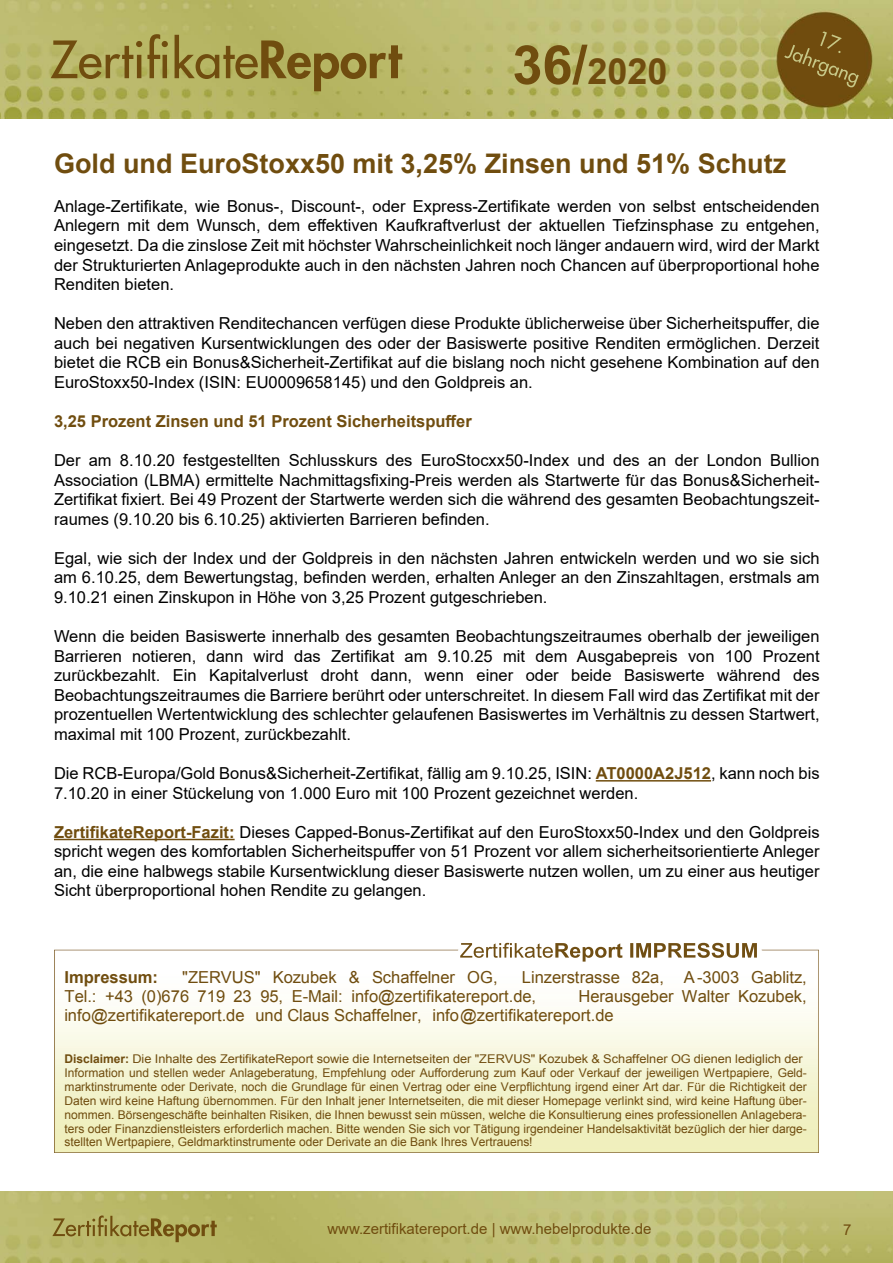
<style>
.page{position:relative;width:893px;height:1263px;background:#fff}
.page>*{position:absolute;margin:0;border:0;box-sizing:border-box;transform-origin:0 0}
.t1{font:700 36px "Arial";color:#704d0f}
.t2{font:700 27px "Arial";color:#704d0f}
.t3{font:16.5px/19.5px "Arial";color:#000;text-align:justify}
.t4{font:16.5px/19px "Arial";color:#704d0f}
.t5{font:700 16.5px "Arial";color:#704d0f}
.t6{font:15px "Arial";color:#704d0f}
.t7{font:12px/13.8px "Arial";letter-spacing:-.005em;color:#704d0f;scale:1.06 1}
.s1{font-size:54px}
.s2{font-weight:700;color:#704d0f}
.s3{font-weight:700}
</style>
<div class="page">
<img style="left:0;top:1192px;width:893px;height:71px">
<img style="left:0;top:0;width:893px;height:119px">
<hr style="left:596px;top:780px;width:115px;height:1px;background:#704d0f">
<hr style="left:54px;top:839px;width:181px;height:1px;background:#704d0f">
<img style="left:54px;top:942px;width:765px;height:210px">
<img style="left:503px;top:943px;width:254px;height:15px">
<h1 class="t1" style="left:512px;top:46px;width:157px"><span class="s1">36/</span>2020</h1>
<h2 class="t2" style="left:54px;top:144px;width:734px">Gold und EuroStoxx50 mit 3,25% Zinsen und 51% Schutz</h2>
<p class="t3" style="left:54px;top:196px;width:767px">Anlage-Zertifikate, wie Bonus-, Discount-, oder Express-Zertifikate werden von selbst entscheidenden Anlegern mit dem Wunsch, dem effektiven Kaufkraftverlust der aktuellen Tiefzinsphase zu entgehen, eingesetzt. Da die zinslose Zeit mit höchster Wahrscheinlichkeit noch länger andauern wird, wird der Markt der Strukturierten Anlageprodukte auch in den nächsten Jahren noch Chancen auf überproportional hohe Renditen bieten.</p>
<p class="t3" style="left:54px;top:314px;width:767px">Neben den attraktiven Renditechancen verfügen diese Produkte üblicherweise über Sicherheitspuffer, die auch bei negativen Kursentwicklungen des oder der Basiswerte positive Renditen ermöglichen. Derzeit bietet die RCB ein Bonus&amp;Sicherheit-Zertifikat auf die bislang noch nicht gesehene Kombination auf den EuroStoxx50-Index (ISIN: EU0009658145) und den Goldpreis an.</p>
<p class="t5" style="left:54px;top:409px;width:419px">3,25 Prozent Zinsen und 51 Prozent Sicherheitspuffer</p>
<p class="t3" style="left:54px;top:450px;width:767px">Der am 8.10.20 festgestellten Schlusskurs des EuroStocxx50-Index und des an der London Bullion Association (LBMA) ermittelte Nachmittagsfixing-Preis werden als Startwerte für das Bonus&amp;Sicherheit-Zertifikat fixiert. Bei 49 Prozent der Startwerte werden sich die während des gesamten Beobachtungszeit&shy;raumes (9.10.20 bis 6.10.25) aktivierten Barrieren befinden.</p>
<p class="t3" style="left:54px;top:548px;width:767px">Egal, wie sich der Index und der Goldpreis in den nächsten Jahren entwickeln werden und wo sie sich am 6.10.25, dem Bewertungstag, befinden werden, erhalten Anleger an den Zinszahltagen, erstmals am 9.10.21 einen Zinskupon in Höhe von 3,25 Prozent gutgeschrieben.</p>
<p class="t3" style="left:54px;top:626px;width:767px">Wenn die beiden Basiswerte innerhalb des gesamten Beobachtungszeitraumes oberhalb der jeweiligen Barrieren notieren, dann wird das Zertifikat am 9.10.25 mit dem Ausgabepreis von 100 Prozent zurückbezahlt. Ein Kapitalverlust droht dann, wenn einer oder beide Basiswerte während des Beobachtungszeitraumes die Barriere berührt oder unterschreitet. In diesem Fall wird das Zertifikat mit der prozentuellen Wertentwicklung des schlechter gelaufenen Basiswertes im Verhältnis zu dessen Startwert, maximal mit 100 Prozent, zurückbezahlt.</p>
<p class="t3" style="left:54px;top:763px;width:767px">Die RCB-Europa/Gold Bonus&amp;Sicherheit-Zertifikat, fällig am 9.10.25, ISIN: <span class="s2">AT0000A2J512</span>, kann noch bis<br>7.10.20 in einer Stückelung von 1.000 Euro mit 100 Prozent gezeichnet werden.</p>
<p class="t3" style="left:54px;top:822px;width:767px"><span class="s2">ZertifikateReport-Fazit:</span> Dieses Capped-Bonus-Zertifikat auf den EuroStoxx50-Index und den Goldpreis spricht wegen des komfortablen Sicherheitspuffer von 51 Prozent vor allem sicherheitsorientierte Anleger an, die eine halbwegs stabile Kursentwicklung dieser Basiswerte nutzen wollen, um zu einer aus heutiger Sicht überproportional hohen Rendite zu gelangen.</p>
<p class="t5" style="left:64px;top:966px;width:95px">Impressum:</p>
<p class="t4" style="left:182px;top:968px;width:317px">"ZERVUS" Kozubek &amp; Schaffelner OG,</p>
<p class="t4" style="left:64px;top:968px;width:744px;text-indent:457px">Linzerstrasse 82a, A-3003 Gablitz,<br>Tel.: +43 (0)676 719 23 95, E-Mail: info@zertifikatereport.de,</p>
<p class="t4" style="left:64px;top:987px;width:744px;text-indent:514px">Herausgeber Walter Kozubek, info@zertifikatereport.de und Claus Schaffelner, info@zertifikatereport.de</p>
<p class="t7" style="left:64px;top:1052px;width:702px"><span class="s3">Disclaimer:</span> Die Inhalte des ZertifikateReport sowie die Internetseiten der "ZERVUS" Kozubek &amp; Schaffelner OG dienen lediglich der Information und stellen weder Anlageberatung, Empfehlung oder Aufforderung zum Kauf oder Verkauf der jeweiligen Wertpapiere, Geld&shy;marktinstrumente oder Derivate, noch die Grundlage für einen Vertrag oder eine Verpflichtung irgend einer Art dar. Für die Richtigkeit der Daten wird keine Haftung übernommen. Für den Inhalt jener Internetseiten, die mit dieser Homepage verlinkt sind, wird keine Haftung über&shy;nommen. Börsengeschäfte beinhalten Risiken, die Ihnen bewusst sein müssen, welche die Konsultierung eines professionellen Anlagebera&shy;ters oder Finanzdienstleisters erforderlich machen. Bitte wenden Sie sich vor Tätigung irgendeiner Handelsaktivität bezüglich der hier darge&shy;stellten Wertpapiere, Geldmarktinstrumente oder Derivate an die Bank Ihres Vertrauens!</p>
<p class="t6" style="left:327px;top:1218px;width:326px">www.zertifikatereport.de | www.hebelprodukte.de</p>
<p class="t6" style="left:843px;top:1219px;width:10px">7</p>
</div>
